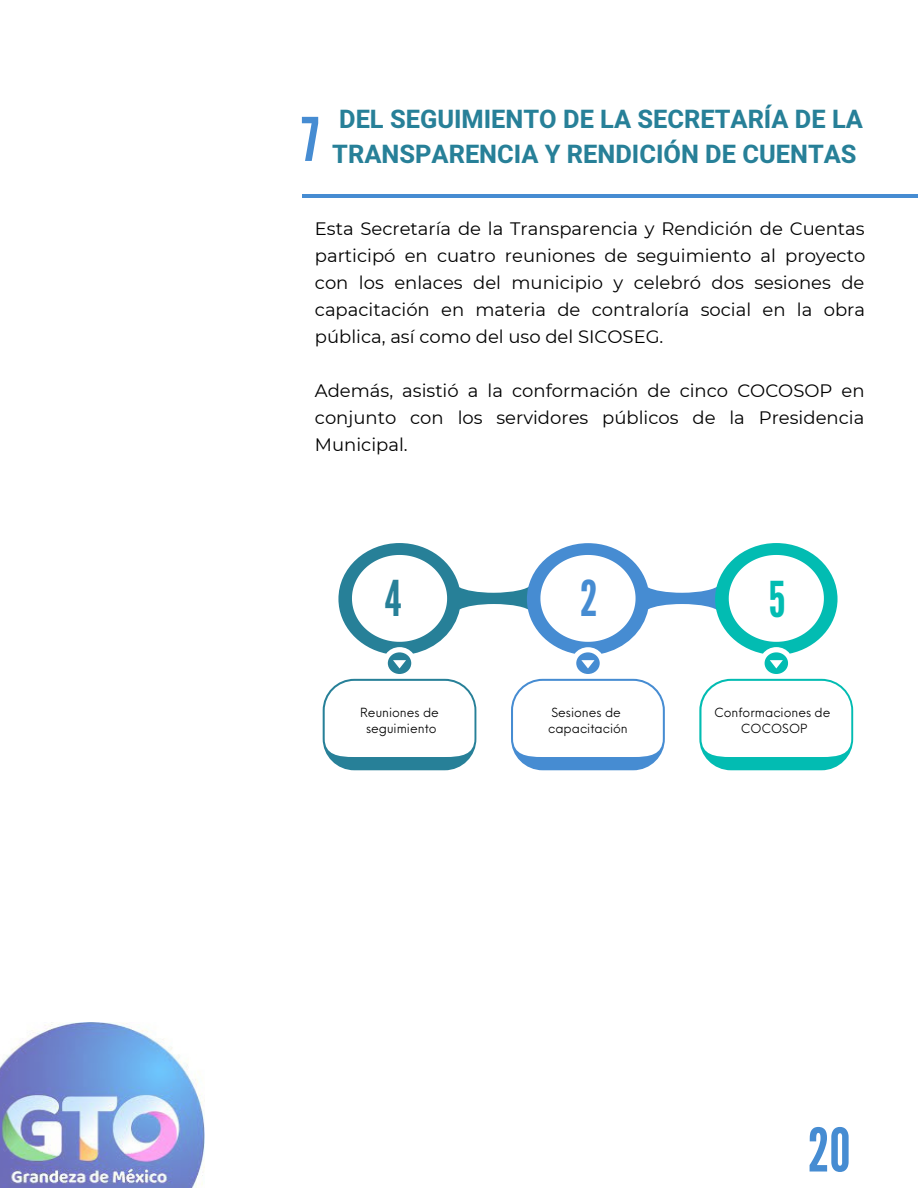
<style>
.page{position:relative;width:918px;height:1188px;background:#fff}
.page>*{position:absolute;margin:0;border:0;box-sizing:border-box;transform-origin:0 0}
.t1{font:60px "League Gothic";color:#468cd2}
.t2{font:49.35px "League Gothic";color:#278098}
.t3{font:49.35px "League Gothic";color:#468cd2}
.t4{font:49.2px "League Gothic";color:#02bcb2}
.t5{font:700 25.35px "Heebo";color:#278098}
.t6{font:18px/27px "Montserrat";color:#000;text-align:justify}
.t7{font:12.3px/16.6px "Neue Einstellung";color:#000;text-align:center}
</style>
<div class="page">
<hr style="left:302px;top:194px;width:616px;height:3px;background:#468cd2">
<img style="left:0;top:1022px;width:204px;height:166px">
<svg style="left:323px;top:543px;width:188px;height:227px"></svg>
<svg style="left:511px;top:543px;width:188px;height:227px"></svg>
<svg style="left:393px;top:660px;width:13px;height:8px"></svg>
<svg style="left:352px;top:555px;width:95px;height:87px"></svg>
<svg style="left:581px;top:660px;width:14px;height:8px"></svg>
<svg style="left:540px;top:555px;width:96px;height:87px"></svg>
<svg style="left:699px;top:543px;width:154px;height:227px"></svg>
<h1 class="t1" style="left:302px;top:105px;width:19px">7</h1>
<h3 class="t5" style="left:339px;top:102px;width:525px">DEL SEGUIMIENTO DE LA SECRETARÍA DE LA</h3>
<h3 class="t5" style="left:332px;top:137px;width:526px">TRANSPARENCIA Y RENDICIÓN DE CUENTAS</h3>
<p class="t6" style="left:315px;top:216px;width:552px">Esta Secretaría de la Transparencia y Rendición de Cuentas participó en cuatro reuniones de seguimiento al proyecto con los enlaces del municipio y celebró dos sesiones de capacitación en materia de contraloría social en la obra pública, así como del uso del SICOSEG.</p>
<p class="t6" style="left:315px;top:378px;width:551px">Además, asistió a la conformación de cinco COCOSOP en conjunto con los servidores públicos de la Presidencia Municipal.</p>
<h2 class="t2" style="left:385px;top:570px;width:18px">4</h2>
<h2 class="t3" style="left:580px;top:570px;width:19px">2</h2>
<h3 class="t4" style="left:768px;top:571px;width:18px">5</h3>
<p class="t7" style="left:360px;top:703px;width:80px">Reuniones de seguimiento</p>
<p class="t7" style="left:548px;top:703px;width:81px;text-align:left">Sesiones de capacitación</p>
<p class="t7" style="left:714px;top:703px;width:118px">Conformaciones de<br>COCOSOP</p>
<h1 class="t1" style="left:808px;top:1115px;width:44px">20</h1>
</div>
